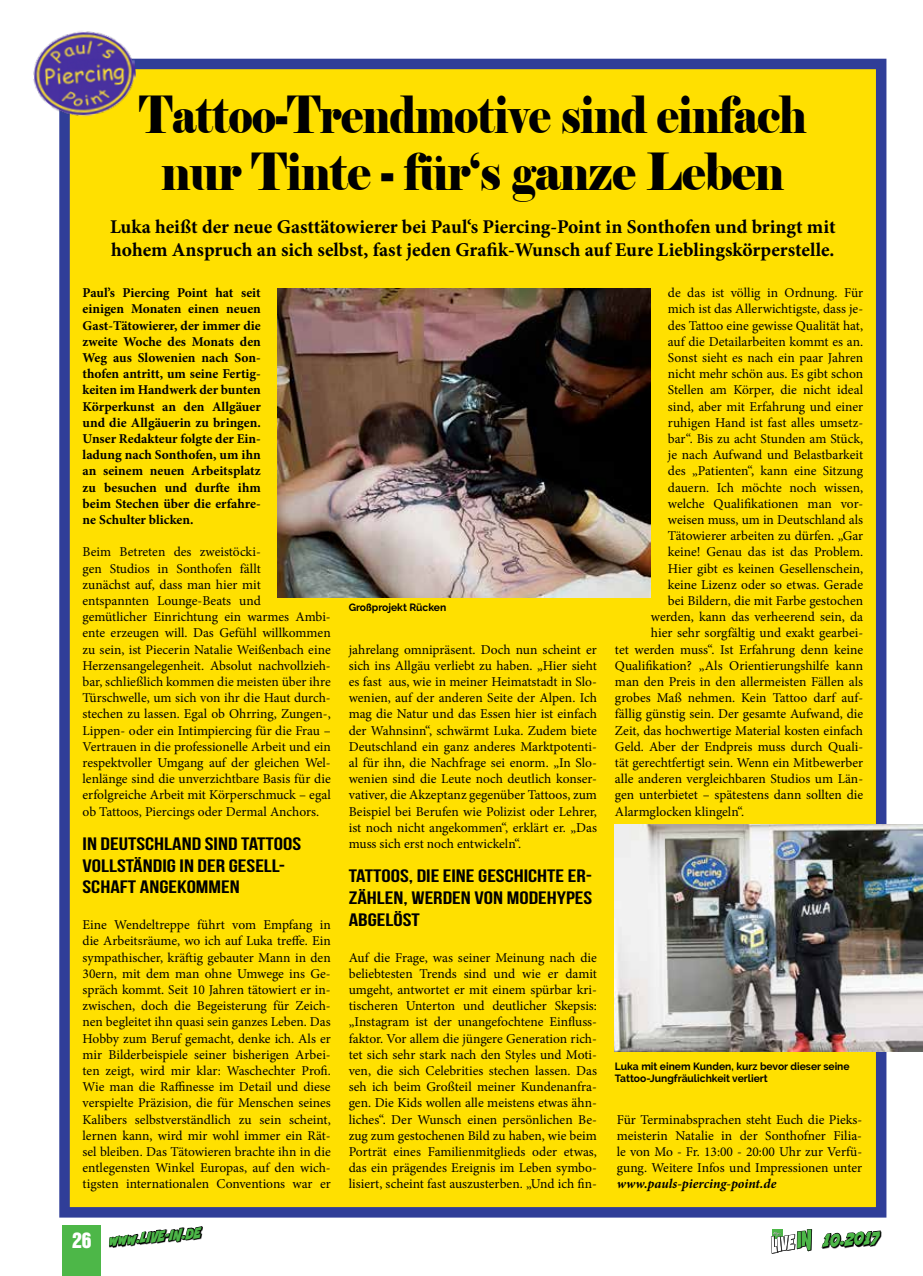
<style>
.page{position:relative;width:923px;height:1276px;background:#fff}
.page>*{position:absolute;margin:0;border:0;box-sizing:border-box;transform-origin:0 0}
.t1{font:51px/57px "Elephant";letter-spacing:-.01em;color:#000;text-align:center;scale:.82 1}
.t2{font:700 19.5px/23.4px "Minion Pro";color:#000}
.t3{font:19.5px "Helvetica Inserat LT Std";color:#fff}
.t4{font:18px/21.6px "Bebas Neue";color:#000;scale:1.3 1}
.t5{font:16.5px "CC Smash";color:#4db748;scale:.82 1}
.t6{font:14.4px "CC Smash";color:#4db748;scale:.82 1}
.t7{font:13.5px/16.2px "Minion Pro";color:#000;text-align:justify}
.t8{font:700 13.5px/16.2px "Minion Pro";color:#000;text-align:justify}
.t9{font:italic 700 13.5px "Minion Pro";color:#000}
.t10{font:700 10.5px/12px "Raleway";color:#000}
</style>
<div class="page">
<div style="left:65px;top:64px;width:816px;height:1148px;background:#ffe000"></div>
<div style="left:59px;top:59px;width:827px;height:1158px;border:10px solid #303e98"></div>
<img style="left:33px;top:31px;width:106px;height:89px">
<img style="left:278px;top:288px;width:373px;height:309px">
<img style="left:615px;top:825px;width:308px;height:226px">
<div style="left:63px;top:1225px;width:38px;height:51px;background:#4db748"></div>
<svg style="left:109px;top:1226px;width:94px;height:21px"></svg>
<svg style="left:771px;top:1229px;width:41px;height:24px"></svg>
<svg style="left:821px;top:1230px;width:60px;height:18px"></svg>
<h1 class="t1" style="left:139px;top:87px;width:815px">Tattoo-Trendmotive sind einfach nur Tinte - für‘s ganze Leben</h1>
<h2 class="t2" style="left:110px;top:214px;width:727px">Luka heißt der neue Gasttätowierer bei Paul‘s Piercing-Point in Sonthofen und bringt mit hohem Anspruch an sich selbst, fast jeden Grafik-Wunsch auf Eure Lieblingskörperstelle.</h2>
<p class="t8" style="left:83px;top:284px;width:180px">Paul’s Piercing Point hat seit einigen Monaten einen neuen Gast-Tätowierer, der immer die zweite Woche des Monats den Weg aus Slowenien nach Son&shy;thofen antritt, um seine Fertig&shy;keiten im Handwerk der bunten Körperkunst an den Allgäuer und die Allgäuerin zu bringen.<br>Unser Redakteur folgte der Ein&shy;ladung nach Sonthofen, um ihn an seinem neuen Arbeitsplatz zu besuchen und durfte ihm beim Stechen über die erfahre&shy;ne Schulter blicken.</p>
<p class="t7" style="left:83px;top:544px;width:250px;text-align:left">Beim Betreten des zweistöcki-<br>gen Studios in Sonthofen fällt<br>zunächst auf, dass man hier mit<br>entspannten Lounge-Beats und<br>gemütlicher Einrichtung ein warmes Ambi&shy;ente erzeugen will. Das Gefühl willkommen zu sein, ist Piecerin Natalie Weißenbach eine Herzensangelegenheit. Absolut nachvollzieh&shy;bar, schließlich kommen die meisten über ihre Türschwelle, um sich von ihr die Haut durch&shy;stechen zu lassen. Egal ob Ohrring, Zungen-, Lippen- oder ein Intimpiercing für die Frau – Vertrauen in die professionelle Arbeit und ein respektvoller Umgang auf der gleichen Wel&shy;lenlänge sind die unverzichtbare Basis für die erfolgreiche Arbeit mit Körperschmuck – egal ob Tattoos, Piercings oder Dermal Anchors.</p>
<h3 class="t4" style="left:83px;top:833px;width:170px">IN DEUTSCHLAND SIND TATTOOS<br>VOLLSTÄNDIG IN DER GESELL-<br>SCHAFT ANGEKOMMEN</h3>
<p class="t7" style="left:83px;top:916px;width:250px">Eine Wendeltreppe führt vom Empfang in die Arbeitsräume, wo ich auf Luka treffe. Ein sympathischer, kräftig gebauter Mann in den 30ern, mit dem man ohne Umwege ins Ge&shy;spräch kommt. Seit 10 Jahren tätowiert er in&shy;zwischen, doch die Begeisterung für Zeich&shy;nen begleitet ihn quasi sein ganzes Leben. Das Hobby zum Beruf gemacht, denke ich. Als er mir Bilderbeispiele seiner bisherigen Arbei&shy;ten zeigt, wird mir klar: Waschechter Profi.<br>Wie man die Raffinesse im Detail und diese verspielte Präzision, die für Menschen seines Kalibers selbstverständlich zu sein scheint, lernen kann, wird mir wohl immer ein Rät&shy;sel bleiben. Das Tätowieren brachte ihn in die entlegensten Winkel Europas, auf den wich&shy;tigsten internationalen Conventions war er</p>
<p class="t7" style="left:668px;top:285px;width:197px">de das ist völlig in Ordnung. Für</p>
<p class="t7" style="left:668px;top:301px;width:197px">mich ist das Allerwichtigste, dass je-</p>
<p class="t7" style="left:668px;top:317px;width:197px">des Tattoo eine gewisse Qualität hat,</p>
<p class="t7" style="left:668px;top:333px;width:197px">auf die Detailarbeiten kommt es an.</p>
<p class="t7" style="left:668px;top:349px;width:197px">Sonst sieht es nach ein paar Jahren</p>
<p class="t7" style="left:668px;top:366px;width:197px">nicht mehr schön aus. Es gibt schon</p>
<p class="t7" style="left:668px;top:382px;width:197px">Stellen am Körper, die nicht ideal</p>
<p class="t7" style="left:668px;top:398px;width:197px">sind, aber mit Erfahrung und einer</p>
<p class="t7" style="left:668px;top:414px;width:197px">ruhigen Hand ist fast alles umsetz-</p>
<p class="t7" style="left:668px;top:430px;width:197px">bar“. Bis zu acht Stunden am Stück,</p>
<p class="t7" style="left:668px;top:447px;width:197px">je nach Aufwand und Belastbarkeit</p>
<p class="t7" style="left:668px;top:463px;width:197px">des „Patienten“, kann eine Sitzung</p>
<p class="t7" style="left:668px;top:479px;width:197px">dauern. Ich möchte noch wissen,</p>
<p class="t7" style="left:668px;top:495px;width:197px">welche Qualifikationen man vor-</p>
<p class="t7" style="left:668px;top:511px;width:197px">weisen muss, um in Deutschland als</p>
<p class="t7" style="left:668px;top:528px;width:197px">Tätowierer arbeiten zu dürfen. „Gar</p>
<p class="t7" style="left:668px;top:544px;width:197px">keine! Genau das ist das Problem.</p>
<p class="t7" style="left:668px;top:560px;width:197px">Hier gibt es keinen Gesellenschein,</p>
<p class="t7" style="left:668px;top:576px;width:197px">keine Lizenz oder so etwas. Gerade</p>
<p class="t7" style="left:668px;top:592px;width:197px">bei Bildern, die mit Farbe gestochen</p>
<p class="t7" style="left:651px;top:609px;width:214px">werden, kann das verheerend sein, da</p>
<p class="t7" style="left:651px;top:625px;width:214px">hier sehr sorgfältig und exakt gearbei-</p>
<p class="t7" style="left:615px;top:641px;width:250px">tet werden muss“. Ist Erfahrung denn keine</p>
<p class="t7" style="left:615px;top:657px;width:250px">Qualifikation? „Als Orientierungshilfe kann</p>
<p class="t7" style="left:615px;top:673px;width:250px">man den Preis in den allermeisten Fällen als</p>
<p class="t7" style="left:615px;top:690px;width:250px">grobes Maß nehmen. Kein Tattoo darf auf-</p>
<p class="t7" style="left:615px;top:706px;width:250px">fällig günstig sein. Der gesamte Aufwand, die</p>
<p class="t7" style="left:615px;top:722px;width:250px">Zeit, das hochwertige Material kosten einfach</p>
<p class="t7" style="left:615px;top:738px;width:250px">Geld. Aber der Endpreis muss durch Quali-</p>
<p class="t7" style="left:615px;top:754px;width:250px">tät gerechtfertigt sein. Wenn ein Mitbewerber</p>
<p class="t7" style="left:615px;top:771px;width:250px">alle anderen vergleichbaren Studios um Län-</p>
<p class="t7" style="left:615px;top:787px;width:250px">gen unterbietet – spätestens dann sollten die</p>
<p class="t7" style="left:615px;top:803px;width:131px">Alarmglocken klingeln“.</p>
<p class="t10" style="left:349px;top:602px;width:99px">Großprojekt Rücken</p>
<p class="t7" style="left:349px;top:641px;width:250px">jahrelang omnipräsent. Doch nun scheint er sich ins Allgäu verliebt zu haben. „Hier sieht es fast aus, wie in meiner Heimatstadt in Slo&shy;wenien, auf der anderen Seite der Alpen. Ich mag die Natur und das Essen hier ist einfach der Wahnsinn“, schwärmt Luka. Zudem biete Deutschland ein ganz anderes Marktpotenti&shy;al für ihn, die Nachfrage sei enorm. „In Slo&shy;wenien sind die Leute noch deutlich konser&shy;vativer, die Akzeptanz gegenüber Tattoos, zum Beispiel bei Berufen wie Polizist oder Lehrer, ist noch nicht angekommen“, erklärt er. „Das muss sich erst noch entwickeln“.</p>
<h3 class="t4" style="left:349px;top:865px;width:189px;text-align:justify">TATTOOS, DIE EINE GESCHICHTE ER-ZÄHLEN, WERDEN VON MODEHYPES ABGELÖST</h3>
<p class="t7" style="left:349px;top:949px;width:250px">Auf die Frage, was seiner Meinung nach die beliebtesten Trends sind und wie er damit umgeht, antwortet er mit einem spürbar kri&shy;tischeren Unterton und deutlicher Skepsis: „Instagram ist der unangefochtene Einfluss&shy;faktor. Vor allem die jüngere Generation rich&shy;tet sich sehr stark nach den Styles und Moti&shy;ven, die sich Celebrities stechen lassen. Das seh ich beim Großteil meiner Kundenanfra&shy;gen. Die Kids wollen alle meistens etwas ähn&shy;liches“. Der Wunsch einen persönlichen Be&shy;zug zum gestochenen Bild zu haben, wie beim Porträt eines Familienmitglieds oder etwas, das ein prägendes Ereignis im Leben symbo&shy;lisiert, scheint fast auszusterben. „Und ich fin-</p>
<p class="t10" style="left:615px;top:1060px;width:236px">Luka mit einem Kunden, kurz bevor dieser seine<br>Tattoo-Jungfräulichkeit verliert</p>
<p class="t7" style="left:617px;top:1111px;width:247px">Für Terminabsprachen steht Euch die Pieks&shy;meisterin Natalie in der Sonthofner Filia&shy;le von Mo - Fr. 13:00 - 20:00 Uhr zur Verfü&shy;gung. Weitere Infos und Impressionen unter</p>
<p class="t9" style="left:617px;top:1174px;width:161px">www.pauls-piercing-point.de</p>
<h2 class="t3" style="left:72px;top:1228px;width:21px">26</h2>
<p class="t6" style="left:108px;top:1232px;width:114px;rotate:-5deg">www.LIVE-IN.DE</p>
<p class="t5" style="left:822px;top:1231px;width:70px;rotate:-3deg">10.2017</p>
</div>
